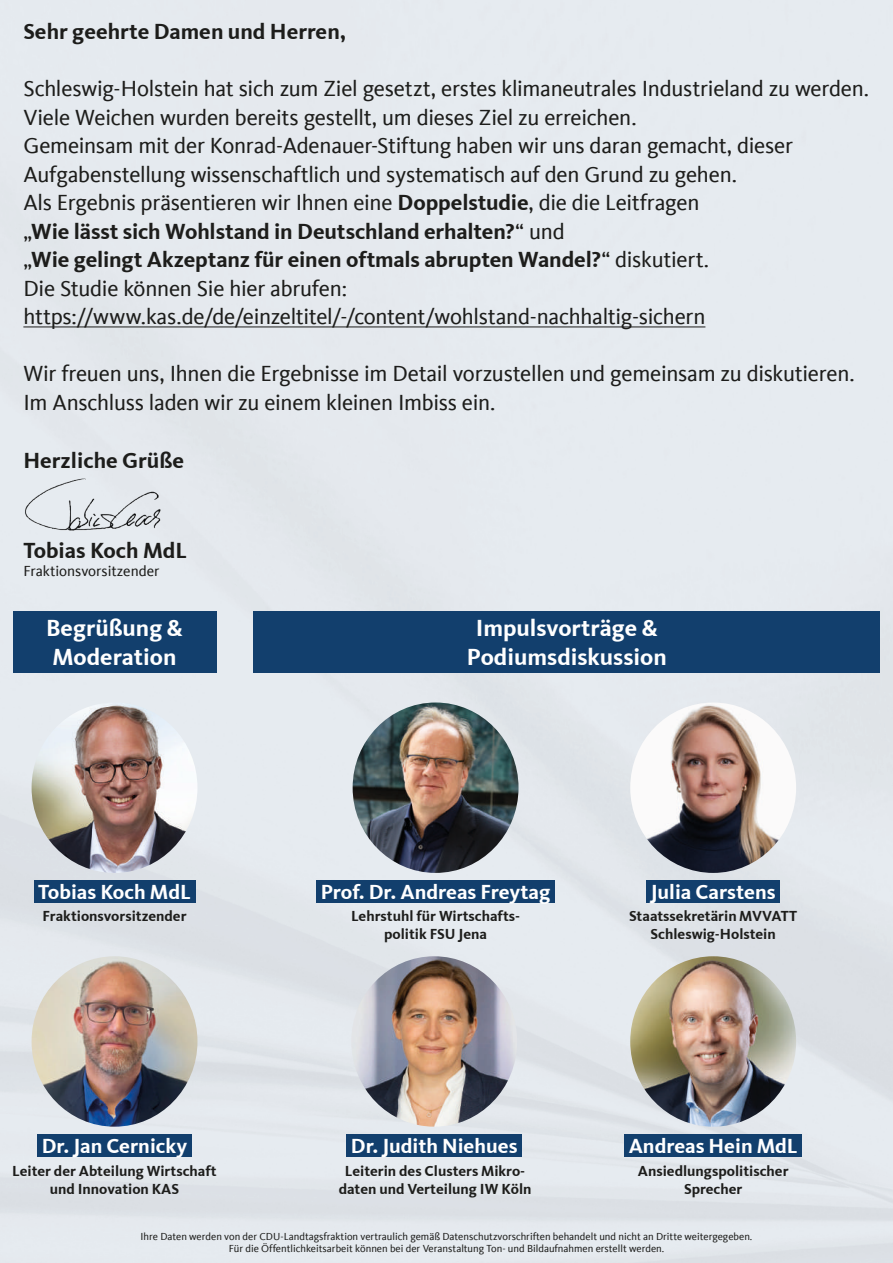
<style>
.page{position:relative;width:893px;height:1263px;background:#fff}
.page>*{position:absolute;margin:0;border:0;box-sizing:border-box;transform-origin:0 0}
.t1{font:700 24px/28.8px "CDU Kievit Tab";color:#fff;text-align:center}
.t2{font:22.5px/28.5px "CDU Kievit Tab";letter-spacing:-.015em;color:#1d1d1b}
.t3{font:700 22.5px "CDU Kievit Tab";color:#1d1d1b}
.t4{font:700 21px "CDU Kievit Tab";color:#fff}
.t5{font:700 15px/18px "CDU Kievit Tab";color:#1d1d1b;text-align:center}
.t6{font:15px "CDU Kievit Tab";color:#1d1d1b}
.t7{font:10.5px/12.6px "CDU Kievit Tab";color:#1d1d1b;text-align:center}
.s1{font-weight:700}
</style>
<div class="page">
<img style="left:0;top:0;width:893px;height:1263px">
<div style="left:34px;top:880px;width:161px;height:23px;background:#123f6d"></div>
<hr style="left:23px;top:327px;width:682px;height:1px;background:#1d1d1b">
<img style="left:630px;top:702px;width:166px;height:171px">
<img style="left:353px;top:702px;width:165px;height:171px">
<img style="left:351px;top:956px;width:166px;height:171px">
<img style="left:32px;top:956px;width:165px;height:171px">
<img style="left:32px;top:702px;width:165px;height:171px">
<div style="left:37px;top:1134px;width:155px;height:23px;background:#123f6d"></div>
<div style="left:253px;top:611px;width:627px;height:62px;background:#123f6d"></div>
<div style="left:646px;top:880px;width:134px;height:23px;background:#123f6d"></div>
<div style="left:347px;top:1134px;width:175px;height:23px;background:#123f6d"></div>
<div style="left:316px;top:880px;width:239px;height:23px;background:#123f6d"></div>
<div style="left:13px;top:611px;width:203px;height:62px;background:#123f6d"></div>
<img style="left:630px;top:956px;width:166px;height:171px">
<div style="left:624px;top:1134px;width:178px;height:23px;background:#123f6d"></div>
<div style="left:0;top:395px;width:270px;height:223px;background:#e5e9ee"></div>
<p class="t3" style="left:23px;top:18px;width:324px">Sehr geehrte Damen und Herren,</p>
<p class="t2" style="left:23px;top:75px;width:847px">Schleswig-Holstein hat sich zum Ziel gesetzt, erstes klimaneutrales Industrieland zu werden.<br>Viele Weichen wurden bereits gestellt, um dieses Ziel zu erreichen.<br>Gemeinsam mit der Konrad-Adenauer-Stiftung haben wir uns daran gemacht, dieser Aufgabenstellung wissenschaftlich und systematisch auf den Grund zu gehen.<br>Als Ergebnis präsentieren wir Ihnen eine <span class="s1">Doppelstudie</span>, die die Leitfragen<br>„<span class="s1">Wie lässt sich Wohlstand in Deutschland erhalten?</span>“ und<br>„<span class="s1">Wie gelingt Akzeptanz für einen oftmals abrupten Wandel?</span>“ diskutiert.<br>Die Studie können Sie hier abrufen: https://www.kas.de/de/einzeltitel/-/content/wohlstand-nachhaltig-sichern</p>
<p class="t2" style="left:23px;top:360px;width:833px">Wir freuen uns, Ihnen die Ergebnisse im Detail vorzustellen und gemeinsam zu diskutieren.<br>Im Anschluss laden wir zu einem kleinen Imbiss ein.</p>
<p class="t3" style="left:23px;top:447px;width:162px">Herzliche Grüße</p>
<p class="t3" style="left:23px;top:537px;width:165px">Tobias Koch MdL</p>
<p class="t6" style="left:23px;top:563px;width:138px">Fraktionsvorsitzender</p>
<p class="t1" style="left:46px;top:613px;width:138px;text-align:left">Begrüßung &amp;<br>Moderation</p>
<p class="t4" style="left:38px;top:879px;width:154px">Tobias Koch MdL</p>
<p class="t5" style="left:43px;top:907px;width:145px">Fraktionsvorsitzender</p>
<p class="t1" style="left:467px;top:613px;width:201px">Impulsvorträge &amp;<br>Podiumsdiskussion</p>
<p class="t4" style="left:321px;top:879px;width:231px">Prof. Dr. Andreas Freytag</p>
<p class="t5" style="left:351px;top:907px;width:170px">Lehrstuhl für Wirtschafts&shy;politik FSU Jena</p>
<p class="t4" style="left:651px;top:879px;width:126px">Julia Carstens</p>
<p class="t5" style="left:629px;top:907px;width:170px">Staatssekretärin MVVATT<br>Schleswig-Holstein</p>
<p class="t4" style="left:42px;top:1133px;width:147px">Dr. Jan Cernicky</p>
<p class="t5" style="left:12px;top:1161px;width:206px">Leiter der Abteilung Wirtschaft und Innovation KAS</p>
<p class="t4" style="left:351px;top:1133px;width:168px">Dr. Judith Niehues</p>
<p class="t5" style="left:339px;top:1161px;width:194px">Leiterin des Clusters Mikro&shy;daten und Verteilung IW Köln</p>
<p class="t4" style="left:629px;top:1133px;width:170px">Andreas Hein MdL</p>
<p class="t5" style="left:638px;top:1161px;width:152px">Ansiedlungspolitischer<br>Sprecher</p>
<p class="t7" style="left:141px;top:1230px;width:613px">Ihre Daten werden von der CDU-Landtagsfraktion vertraulich gemäß Datenschutzvorschriften behandelt und nicht an Dritte weitergegeben.<br>Für die Öffentlichkeitsarbeit können bei der Veranstaltung Ton- und Bildaufnahmen erstellt werden.</p>
</div>
